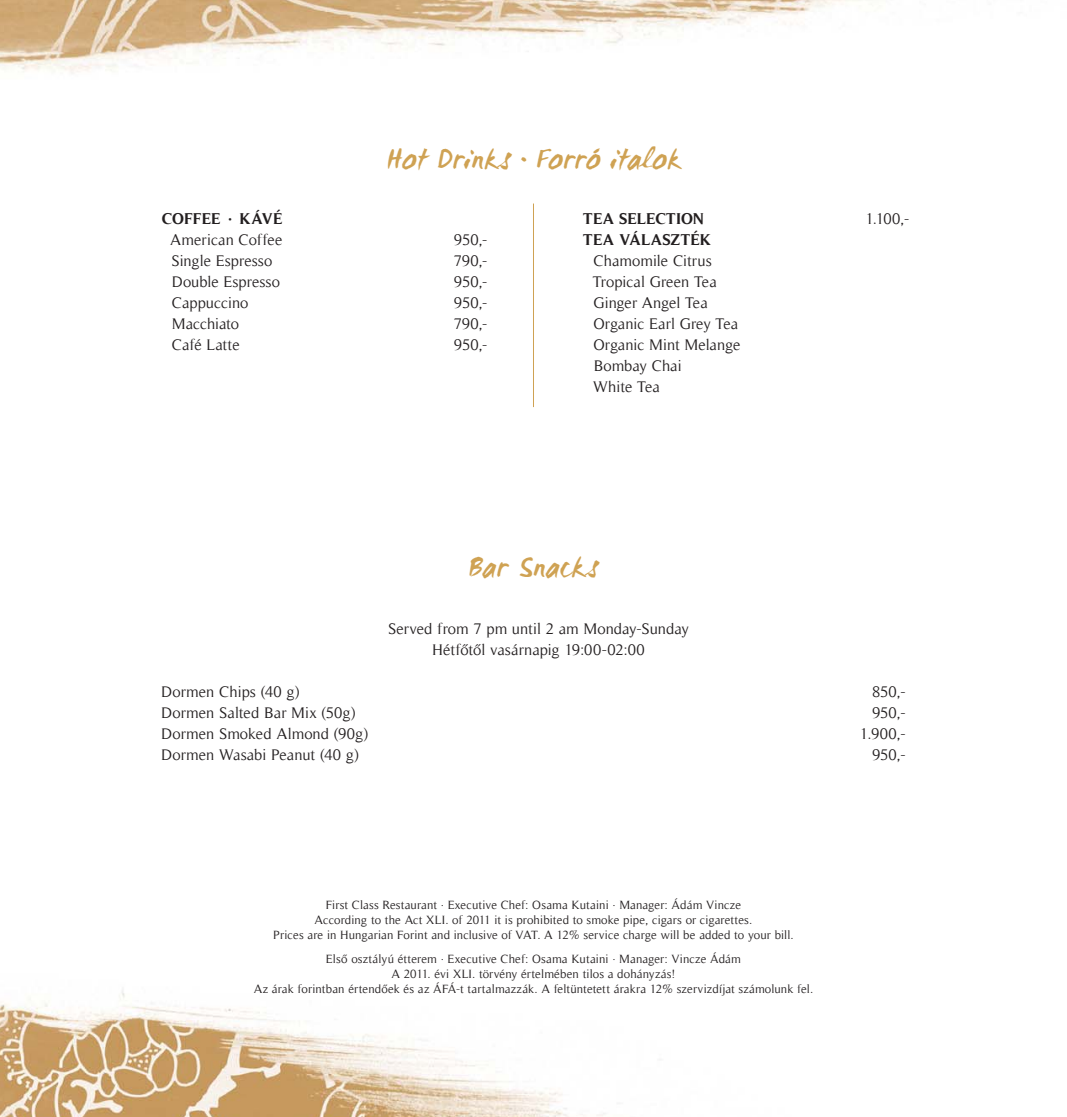
<style>
.page{position:relative;width:1067px;height:1117px;background:#fff}
.page>*{position:absolute;margin:0;border:0;box-sizing:border-box;transform-origin:0 0}
.t1{font:31.5px "WC Mano Negra Bta";color:#cfa253}
.t2{font:15.75px/21px "Timeless";color:#231f20;text-align:center}
.t3{font:700 15.75px "Timeless";letter-spacing:.005em;color:#231f20}
.t4{font:12.25px/14.7px "Timeless";letter-spacing:.01em;color:#231f20;text-align:center}
.s1{font-weight:700}
</style>
<div class="page">
<img style="left:0;top:0;width:872px;height:1116px">
<hr style="left:533px;top:203px;width:1px;height:204px;background:#cfa253">
<p class="t1" style="left:386px;top:139px;width:296px">Hot Drinks · Forró italok</p>
<p class="t2" style="left:162px;top:208px;width:122px"><span class="s1">COFFEE · KÁVÉ<br></span>American Coffee</p>
<p class="t2" style="left:454px;top:229px;width:35px">950,-</p>
<p class="t2" style="left:172px;top:250px;width:102px">Single Espresso</p>
<p class="t2" style="left:454px;top:250px;width:35px">790,-</p>
<p class="t2" style="left:172px;top:271px;width:110px">Double Espresso</p>
<p class="t2" style="left:454px;top:271px;width:35px">950,-</p>
<p class="t2" style="left:172px;top:292px;width:78px">Cappuccino</p>
<p class="t2" style="left:454px;top:292px;width:35px">950,-</p>
<p class="t2" style="left:172px;top:313px;width:69px">Macchiato</p>
<p class="t2" style="left:454px;top:313px;width:35px">790,-</p>
<p class="t2" style="left:172px;top:334px;width:70px">Café Latte</p>
<p class="t2" style="left:454px;top:334px;width:35px">950,-</p>
<p class="t3" style="left:583px;top:209px;width:122px">TEA SELECTION</p>
<p class="t2" style="left:865px;top:208px;width:45px">1.100,-</p>
<p class="t2" style="left:593px;top:229px;width:149px;text-align:left;text-indent:-10px"><span class="s1">TEA VÁLASZTÉK<br></span>Chamomile Citrus<br>Tropical Green Tea<br>Ginger Angel Tea<br>Organic Earl Grey Tea<br>Organic Mint Melange<br>Bombay Chai<br>White Tea</p>
<p class="t1" style="left:468px;top:547px;width:131px">Bar Snacks</p>
<p class="t2" style="left:388px;top:617px;width:302px">Served from 7 pm until 2 am Monday-Sunday<br>Hétfőtől vasárnapig 19:00-02:00</p>
<p class="t2" style="left:161px;top:680px;width:140px">Dormen Chips (40 g)</p>
<p class="t2" style="left:872px;top:680px;width:35px">850,-</p>
<p class="t2" style="left:161px;top:701px;width:196px">Dormen Salted Bar Mix (50g)</p>
<p class="t2" style="left:872px;top:701px;width:35px">950,-</p>
<p class="t2" style="left:161px;top:722px;width:208px">Dormen Smoked Almond (90g)</p>
<p class="t2" style="left:860px;top:722px;width:47px">1.900,-</p>
<p class="t2" style="left:161px;top:743px;width:199px">Dormen Wasabi Peanut (40 g)</p>
<p class="t2" style="left:872px;top:743px;width:35px">950,-</p>
<p class="t4" style="left:273px;top:897px;width:522px">First Class Restaurant · Executive Chef: Osama Kutaini · Manager: Ádám Vincze<br>According to the Act XLI. of 2011 it is prohibited to smoke pipe, cigars or cigarettes.<br>Prices are in Hungarian Forint and inclusive of VAT. A 12% service charge will be added to your bill.</p>
<p class="t4" style="left:254px;top:951px;width:561px">Első osztályú étterem · Executive Chef: Osama Kutaini · Manager: Vincze Ádám<br>A 2011. évi XLI. törvény értelmében tilos a dohányzás!<br>Az árak forintban értendőek és az ÁFÁ-t tartalmazzák. A feltüntetett árakra 12% szervizdíjat számolunk fel.</p>
</div>
